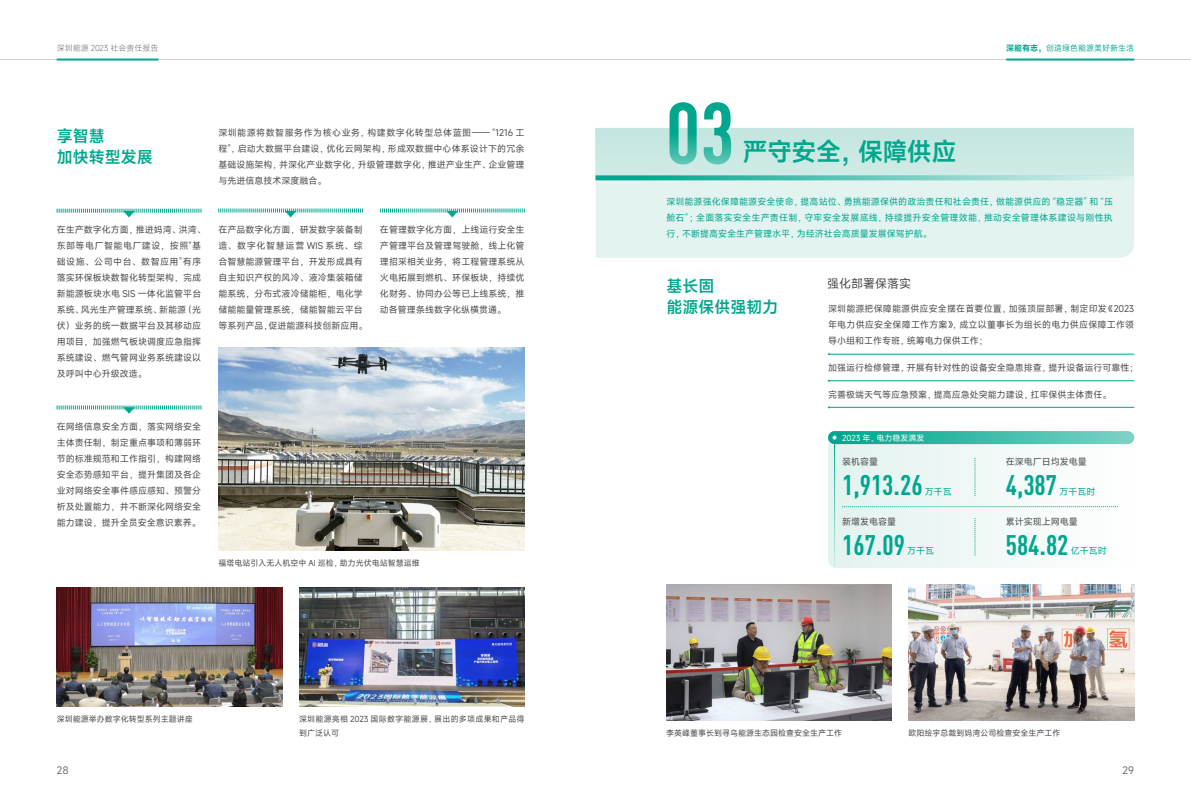
<style>
.page{position:relative;width:1191px;height:808px;background:#fff}
.page>*{position:absolute;margin:0;border:0;box-sizing:border-box;transform-origin:0 0}
.t1{font:700 85.5px "DIN Cond";color:#00a78e}
.t2{font:700 28px "DIN Cond";color:#00a78e}
.t3{font:600 25px "Mi Sans";letter-spacing:-.02em;color:#00a78e}
.t4{font:600 16px/21px "Mi Sans";color:#00a78e}
.t5{font:12px "Mi Sans";color:#4b4c4d}
.t6{font:10px "Mi Sans";color:#6c6d70}
.t7{font:9px/16px "Mi Sans";letter-spacing:.005em;color:#4b4c4d;text-align:justify}
.t8{font:9px/16px "Mi Sans";color:#00a78e;text-align:justify}
.t9{font:8px "Mi Sans";color:#4b4c4d}
.t10{font:8px/14px "Mi Sans";letter-spacing:.03em;color:#4b4c4d}
.t11{font:8px "Mi Sans";color:#00a78e}
.t12{font:300 8px "Mi Sans";color:#6c6d70}
.t13{font:8px "Mi Sans";color:#fff}
.s1{font-weight:600}
</style>
<div class="page">
<hr style="left:0;top:59px;width:1191px;height:1px;background:#4b4c4d">
<hr style="left:57px;top:59px;width:101px;height:2px;background:#00a78e">
<hr style="left:1006px;top:59px;width:128px;height:2px;background:#00a78e">
<div style="left:595px;top:180px;width:539px;height:78px;background:#e3f3f0"></div>
<div style="left:828px;top:431px;width:306px;height:137px;background:linear-gradient(to right,#e2f2ef,#fefefe);border-radius:9px"></div>
<img style="left:666px;top:584px;width:225px;height:137px">
<img style="left:909px;top:584px;width:225px;height:137px">
<img style="left:57px;top:588px;width:225px;height:119px">
<img style="left:299px;top:588px;width:225px;height:119px">
<img style="left:218px;top:347px;width:306px;height:203px">
<svg style="left:57px;top:209px;width:145px;height:8px"></svg>
<svg style="left:57px;top:405px;width:145px;height:9px"></svg>
<svg style="left:218px;top:209px;width:145px;height:8px"></svg>
<svg style="left:380px;top:209px;width:145px;height:8px"></svg>
<div style="left:595px;top:128px;width:539px;height:47px;background:#c9e8e3"></div>
<svg style="left:595px;top:175px;width:539px;height:5px;background:#6dcbbc"></svg>
<hr style="left:829px;top:354px;width:305px;height:1px;background:#00a78e">
<hr style="left:829px;top:381px;width:305px;height:1px;background:#00a78e">
<hr style="left:829px;top:407px;width:305px;height:1px;background:#00a78e">
<svg style="left:828px;top:431px;width:306px;height:13px;background:#3ebba8"></svg>
<hr style="left:834px;top:440px;width:1px;height:134px;background:#00a78e">
<svg style="left:832px;top:436px;width:4px;height:4px"></svg>
<svg style="left:974px;top:458px;width:1px;height:38px"></svg>
<svg style="left:974px;top:518px;width:1px;height:37px"></svg>
<svg style="left:842px;top:506px;width:276px;height:1px"></svg>
<p class="t12" style="left:57px;top:43px;width:103px">深圳能源 2023 社会责任报告</p>
<p class="t11" style="left:1006px;top:43px;width:129px"><span class="s1">深能有志，</span>创造绿色能源美好新生活</p>
<h3 class="t4" style="left:57px;top:125px;width:97px">享智慧<br>加快转型发展</h3>
<p class="t7" style="left:218px;top:124px;width:308px">深圳能源将数智服务作为核心业务，构建数字化转型总体蓝图—— “1216 工程”，启动大数据平台建设，优化云网架构，形成双数据中心体系设计下的冗余基础设施架构，并深化产业数字化，升级管理数字化，推进产业生产、企业管理与先进信息技术深度融合。</p>
<p class="t7" style="left:57px;top:222px;width:151px;text-align:left">在生产数字化方面，推进妈湾、洪湾、东部等电厂智能电厂建设，按照“基础设施、公司中台、数智应用”有序落实环保板块数智化转型架构，完成新能源板块水电 SIS 一体化监管平台系统、风光生产管理系统、新能源（光伏）业务的统一数据平台及其移动应用项目，加强燃气板块调度应急指挥系统建设、燃气管网业务系统建设以及呼叫中心升级改造。</p>
<p class="t7" style="left:57px;top:418px;width:146px">在网络信息安全方面，落实网络安全主体责任制，制定重点事项和薄弱环节的标准规范和工作指引，构建网络安全态势感知平台，提升集团及各企业对网络安全事件感应感知、预警分析及处置能力，并不断深化网络安全能力建设，提升全员安全意识素养。</p>
<p class="t7" style="left:218px;top:222px;width:151px;text-align:left">在产品数字化方面，研发数字装备制造、数字化智慧运营 WIS 系统、综合智慧能源管理平台，开发形成具有自主知识产权的风冷、液冷集装箱储能系统，分布式液冷储能柜，电化学储能能量管理系统，储能智能云平台等系列产品，促进能源科技创新应用。</p>
<p class="t7" style="left:380px;top:222px;width:146px">在管理数字化方面，上线运行安全生产管理平台及管理驾驶舱，线上化管理招采相关业务，将工程管理系统从火电拓展到燃机、环保板块，持续优化财务、协同办公等已上线系统，推动各管理条线数字化纵横贯通。</p>
<p class="t9" style="left:218px;top:558px;width:203px">福塔电站引入无人机空中 AI 巡检，助力光伏电站智慧运维</p>
<p class="t9" style="left:57px;top:714px;width:137px">深圳能源举办数字化转型系列主题讲座</p>
<p class="t10" style="left:299px;top:712px;width:227px">深圳能源亮相 2023 国际数字能源展，展出的多项成果和产品得到广泛认可</p>
<h1 class="t1" style="left:666px;top:81px;width:70px">03</h1>
<h3 class="t3" style="left:742px;top:135px;width:216px">严守安全，保障供应</h3>
<p class="t8" style="left:666px;top:194px;width:448px">深圳能源强化保障能源安全使命，提高站位、勇挑能源保供的政治责任和社会责任，做能源供应的 “稳定器” 和 “压舱石”；全面落实安全生产责任制，守牢安全发展底线，持续提升安全管理效能，推动安全管理体系建设与刚性执行，不断提高安全生产管理水平，为经济社会高质量发展保驾护航。</p>
<h3 class="t4" style="left:666px;top:275px;width:113px">基长固<br>能源保供强韧力</h3>
<h3 class="t5" style="left:827px;top:276px;width:85px">强化部署保落实</h3>
<p class="t7" style="left:828px;top:300px;width:308px">深圳能源把保障能源供应安全摆在首要位置，加强顶层部署，制定印发《2023年电力供应安全保障工作方案》，成立以董事长为组长的电力供应保障工作领导小组和工作专班，统筹电力保供工作；</p>
<p class="t7" style="left:828px;top:359px;width:312px">加强运行检修管理，开展有针对性的设备安全隐患排查，提升设备运行可靠性；</p>
<p class="t7" style="left:828px;top:386px;width:285px">完善极端天气等应急预案，提高应急处突能力建设，扛牢保供主体责任。</p>
<p class="t13" style="left:842px;top:432px;width:84px">2023 年，电力稳发满发</p>
<p class="t7" style="left:842px;top:454px;width:37px">装机容量</p>
<h2 class="t2" style="left:842px;top:468px;width:82px">1,913.26</h2>
<p class="t8" style="left:924px;top:483px;width:28px">万千瓦</p>
<p class="t7" style="left:842px;top:513px;width:55px">新增发电容量</p>
<h2 class="t2" style="left:842px;top:528px;width:64px">167.09</h2>
<p class="t8" style="left:907px;top:543px;width:28px">万千瓦</p>
<p class="t7" style="left:1005px;top:454px;width:83px">在深电厂日均发电量</p>
<h2 class="t2" style="left:1005px;top:468px;width:53px">4,387</h2>
<p class="t8" style="left:1059px;top:483px;width:37px">万千瓦时</p>
<p class="t7" style="left:1005px;top:513px;width:73px">累计实现上网电量</p>
<h2 class="t2" style="left:1005px;top:528px;width:64px">584.82</h2>
<p class="t8" style="left:1070px;top:543px;width:37px">亿千瓦时</p>
<p class="t9" style="left:666px;top:728px;width:177px">李英峰董事长到寻乌能源生态园检查安全生产工作</p>
<p class="t9" style="left:908px;top:728px;width:154px">欧阳绘宇总裁到妈湾公司检查安全生产工作</p>
<p class="t6" style="left:57px;top:764px;width:13px">28</p>
<p class="t6" style="left:1122px;top:764px;width:13px">29</p>
</div>
